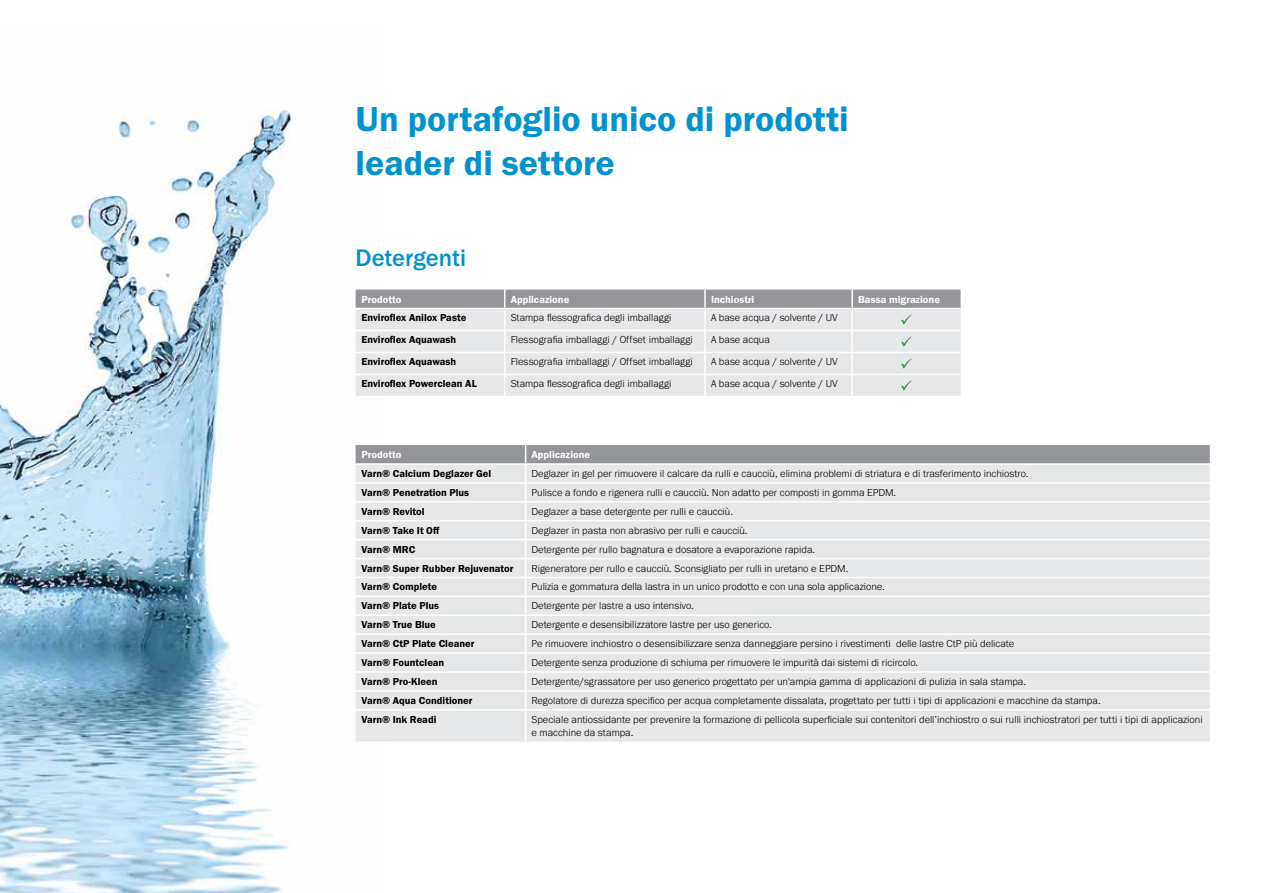
<style>
.page{position:relative;width:1263px;height:893px;background:#fff}
.page>*{position:absolute;margin:0;border:0;box-sizing:border-box;transform-origin:0 0}
.t1{font:36px/43.2px "Franklin Gothic URW Dem";color:#0093d0}
.t2{font:500 24.75px "Franklin Gothic URW";color:#0093d0}
.t3{font:300 10.5px/13.5px "Franklin Gothic URW";color:#000}
.t4{font:10.5px "Franklin Gothic URW Dem";color:#000}
.t5{font:10.5px "Franklin Gothic URW Dem";color:#fff}
</style>
<div class="page">
<img style="left:0;top:109px;width:386px;height:784px">
<hr style="left:356px;top:396px;width:149px;height:1px;background:#fff">
<svg style="left:356px;top:290px;width:604px;height:106px;background:#dadbdc"></svg>
<div style="left:356px;top:711px;width:854px;height:30px;background:#e6e7e8"></div>
<svg style="left:356px;top:445px;width:854px;height:264px;background:#e2e3e4"></svg>
<hr style="left:356px;top:709px;width:170px;height:2px;background:#fff">
<hr style="left:525px;top:711px;width:1px;height:30px;background:#fff">
<hr style="left:356px;top:741px;width:170px;height:2px;background:#fff">
<hr style="left:356px;top:463px;width:170px;height:2px;background:#fff">
<hr style="left:526px;top:463px;width:684px;height:2px;background:#fff">
<h1 class="t1" style="left:356px;top:97px;width:495px">Un portafoglio unico di prodotti leader di settore</h1>
<h2 class="t2" style="left:356px;top:243px;width:112px">Detergenti</h2>
<p class="t5" style="left:362px;top:293px;width:41px">Prodotto</p>
<p class="t5" style="left:511px;top:293px;width:60px">Applicazione</p>
<p class="t5" style="left:711px;top:293px;width:45px">Inchiostri</p>
<p class="t5" style="left:858px;top:293px;width:83px">Bassa migrazione</p>
<p class="t4" style="left:362px;top:311px;width:106px">Enviroflex Anilox Paste</p>
<p class="t3" style="left:511px;top:311px;width:162px">Stampa flessografica degli imballaggi</p>
<p class="t3" style="left:711px;top:311px;width:128px">A base acqua / solvente / UV</p>
<p class="t4" style="left:362px;top:333px;width:96px">Enviroflex Aquawash</p>
<p class="t3" style="left:511px;top:333px;width:184px">Flessografia imballaggi / Offset imballaggi</p>
<p class="t3" style="left:711px;top:333px;width:60px">A base acqua</p>
<p class="t4" style="left:362px;top:355px;width:96px">Enviroflex Aquawash</p>
<p class="t3" style="left:511px;top:355px;width:184px">Flessografia imballaggi / Offset imballaggi</p>
<p class="t3" style="left:711px;top:355px;width:128px">A base acqua / solvente / UV</p>
<p class="t4" style="left:362px;top:377px;width:117px">Enviroflex Powerclean AL</p>
<p class="t3" style="left:511px;top:377px;width:162px">Stampa flessografica degli imballaggi</p>
<p class="t3" style="left:711px;top:377px;width:128px">A base acqua / solvente / UV</p>
<p class="t5" style="left:362px;top:448px;width:41px">Prodotto</p>
<p class="t5" style="left:531px;top:448px;width:60px">Applicazione</p>
<p class="t4" style="left:362px;top:467px;width:131px">Varn® Calcium Deglazer Gel</p>
<p class="t3" style="left:531px;top:466px;width:499px">Deglazer in gel per rimuovere il calcare da rulli e caucciù, elimina problemi di striatura e di trasferimento inchiostro.</p>
<p class="t4" style="left:362px;top:486px;width:109px">Varn® Penetration Plus</p>
<p class="t3" style="left:531px;top:485px;width:366px">Pulisce a fondo e rigenera rulli e caucciù. Non adatto per composti in gomma EPDM.</p>
<p class="t4" style="left:362px;top:505px;width:65px">Varn® Revitol</p>
<p class="t3" style="left:531px;top:504px;width:203px">Deglazer a base detergente per rulli e caucciù.</p>
<p class="t4" style="left:362px;top:524px;width:79px">Varn® Take It Off</p>
<p class="t3" style="left:531px;top:523px;width:218px">Deglazer in pasta non abrasivo per rulli e caucciù.</p>
<p class="t4" style="left:362px;top:543px;width:55px">Varn® MRC</p>
<p class="t3" style="left:531px;top:542px;width:285px">Detergente per rullo bagnatura e dosatore a evaporazione rapida.</p>
<p class="t4" style="left:362px;top:561px;width:153px">Varn® Super Rubber Rejuvenator</p>
<p class="t3" style="left:531px;top:561px;width:318px">Rigeneratore per rullo e caucciù. Sconsigliato per rulli in uretano e EPDM.</p>
<p class="t4" style="left:362px;top:580px;width:77px">Varn® Complete</p>
<p class="t3" style="left:531px;top:580px;width:355px">Pulizia e gommatura della lastra in un unico prodotto e con una sola applicazione.</p>
<p class="t4" style="left:362px;top:599px;width:79px">Varn® Plate Plus</p>
<p class="t3" style="left:531px;top:599px;width:164px">Detergente per lastre a uso intensivo.</p>
<p class="t4" style="left:362px;top:618px;width:76px">Varn® True Blue</p>
<p class="t3" style="left:531px;top:618px;width:242px">Detergente e desensibilizzatore lastre per uso generico.</p>
<p class="t4" style="left:362px;top:637px;width:114px">Varn® CtP Plate Cleaner</p>
<p class="t3" style="left:531px;top:637px;width:484px">Pe rimuovere inchiostro o desensibilizzare senza danneggiare persino i rivestimenti delle lastre CtP più delicate</p>
<p class="t4" style="left:362px;top:656px;width:84px">Varn® Fountclean</p>
<p class="t3" style="left:531px;top:656px;width:388px">Detergente senza produzione di schiuma per rimuovere le impurità dai sistemi di ricircolo.</p>
<p class="t4" style="left:362px;top:675px;width:77px">Varn® Pro-Kleen</p>
<p class="t3" style="left:531px;top:674px;width:496px">Detergente/sgrassatore per uso generico progettato per un'ampia gamma di applicazioni di pulizia in sala stampa.</p>
<p class="t4" style="left:362px;top:694px;width:112px">Varn® Aqua Conditioner</p>
<p class="t3" style="left:531px;top:693px;width:571px">Regolatore di durezza specifico per acqua completamente dissalata, progettato per tutti i tipi di applicazioni e macchine da stampa.</p>
<p class="t4" style="left:362px;top:713px;width:76px">Varn® Ink Readi</p>
<p class="t3" style="left:531px;top:712px;width:673px">Speciale antiossidante per prevenire la formazione di pellicola superficiale sui contenitori dell’inchiostro o sui rulli inchiostratori per tutti i tipi di applicazioni e macchine da stampa.</p>
</div>
